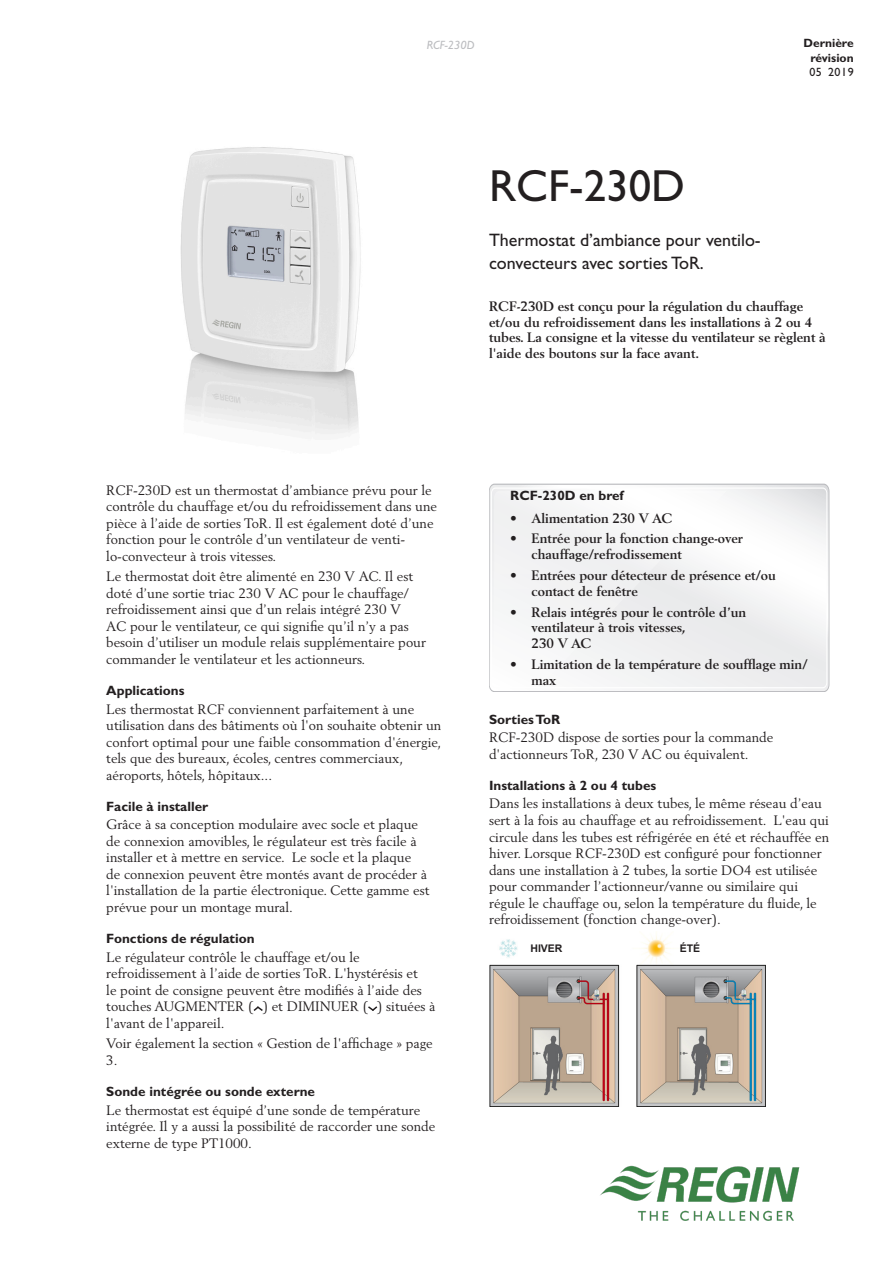
<style>
.page{position:relative;width:893px;height:1263px;background:#fff}
.page>*{position:absolute;margin:0;border:0;box-sizing:border-box;transform-origin:0 0}
.H_gill{font:45px "Gill Sans Std";color:#231f20}
.H_gill_mid{font:18px/22.5px "Gill Sans Std";color:#231f20}
.body{font:13.5px/16.5px "Berling LT Std";color:#231f20}
.H_berling_small_bold{font:700 13.5px/15.8px "Berling LT Std";color:#231f20}
.H_gill_bold_small{font:700 13.5px "Gill Sans Std";color:#231f20}
.t1{font:700 12px/14.4px "Gill Sans Std";color:#231f20;text-align:center}
.t2{font:italic 12px "Gill Sans Std";color:#bcbdc0}
.t3{font:12px "Gill Sans Std";letter-spacing:.045em;color:#231f20}
.brödtext_9_berling_t{font:700 10.5px "Arial";color:#231f20}
</style>
<div class="page">
<img style="left:600px;top:1165px;width:200px;height:56px">
<svg style="left:253px;top:1006px;width:10px;height:5px"></svg>
<svg style="left:368px;top:1006px;width:10px;height:5px"></svg>
<img style="left:489px;top:935px;width:276px;height:171px">
<svg style="left:489px;top:484px;width:340px;height:208px"></svg>
<svg style="left:491px;top:488px;width:336px;height:200px"></svg>
<svg style="left:494px;top:491px;width:233px;height:193px"></svg>
<img style="left:180px;top:147px;width:181px;height:288px">
<p class="t2" style="left:427px;top:38px;width:49px">RCF-230D</p>
<p class="t1" style="left:803px;top:36px;width:52px">Dernière révision</p>
<p class="t3" style="left:809px;top:65px;width:46px">05 2019</p>
<p class="H_gill" style="left:489px;top:159px;width:197px">RCF-230D</p>
<p class="H_gill_mid" style="left:489px;top:229px;width:273px">Thermostat d’ambiance pour ventilo&shy;convecteurs avec sorties ToR.</p>
<p class="H_berling_small_bold" style="left:489px;top:298px;width:338px">RCF-230D est conçu pour la régulation du chauffage et/ou du refroidissement dans les installations à 2 ou 4 tubes. La consigne et la vitesse du ventilateur se règlent à l'aide des boutons sur la face avant.</p>
<p class="body" style="left:106px;top:481px;width:332px">RCF-230D est un thermostat d’ambiance prévu pour le contrôle du chauffage et/ou du refroidissement dans une pièce à l’aide de sorties ToR. Il est également doté d’une fonction pour le contrôle d’un ventilateur de venti&shy;lo-convecteur à trois vitesses.</p>
<p class="body" style="left:106px;top:568px;width:321px">Le thermostat doit être alimenté en 230 V AC. Il est doté d’une sortie triac 230 V AC pour le chauffage/ refroidissement ainsi que d’un relais intégré 230 V<br>AC pour le ventilateur, ce qui signifie qu’il n’y a pas besoin d’utiliser un module relais supplémentaire pour commander le ventilateur et les actionneurs.</p>
<p class="H_gill_bold_small" style="left:106px;top:682px;width:80px">Applications</p>
<p class="body" style="left:106px;top:700px;width:337px">Les thermostat RCF conviennent parfaitement à une utilisation dans des bâtiments où l'on souhaite obtenir un confort optimal pour une faible consommation d'énergie, tels que des bureaux, écoles, centres commerciaux, aéroports, hôtels, hôpitaux...</p>
<p class="H_gill_bold_small" style="left:106px;top:798px;width:104px">Facile à installer</p>
<p class="body" style="left:106px;top:816px;width:325px">Grâce à sa conception modulaire avec socle et plaque de connexion amovibles, le régulateur est très facile à installer et à mettre en service. Le socle et la plaque<br>de connexion peuvent être montés avant de procéder à l'installation de la partie électronique. Cette gamme est prévue pour un montage mural.</p>
<p class="H_gill_bold_small" style="left:106px;top:930px;width:150px">Fonctions de régulation</p>
<p class="body" style="left:106px;top:948px;width:331px">Le régulateur contrôle le chauffage et/ou le refroidissement à l’aide de sorties ToR. L'hystérésis et<br>le point de consigne peuvent être modifiés à l’aide des touches AUGMENTER ( ) et DIMINUER ( ) situées à l'avant de l'appareil.</p>
<p class="body" style="left:106px;top:1035px;width:328px">Voir également la section « Gestion de l'affichage » page<br>3.</p>
<p class="H_gill_bold_small" style="left:106px;top:1083px;width:210px">Sonde intégrée ou sonde externe</p>
<p class="body" style="left:106px;top:1101px;width:330px">Le thermostat est équipé d’une sonde de température intégrée. Il y a aussi la possibilité de raccorder une sonde externe de type PT1000.</p>
<p class="H_gill_bold_small" style="left:510px;top:488px;width:115px">RCF-230D en bref</p>
<p class="H_berling_small_bold" style="left:510px;top:510px;width:164px">• Alimentation 230 V AC</p>
<p class="H_berling_small_bold" style="left:531px;top:531px;width:213px;text-indent:-21px">• Entrée pour la fonction change-over chauffage/refrodissement</p>
<p class="H_berling_small_bold" style="left:531px;top:567px;width:246px;text-indent:-21px">• Entrées pour détecteur de présence et/ou contact de fenêtre</p>
<p class="H_berling_small_bold" style="left:531px;top:604px;width:216px;text-indent:-21px">• Relais intégrés pour le contrôle d’un ventilateur à trois vitesses,<br>230 V AC</p>
<p class="H_berling_small_bold" style="left:531px;top:656px;width:278px;text-indent:-21px">• Limitation de la température de soufflage min/ max</p>
<p class="H_gill_bold_small" style="left:489px;top:711px;width:73px">Sorties ToR</p>
<p class="body" style="left:489px;top:729px;width:286px">RCF-230D dispose de sorties pour la commande d'actionneurs ToR, 230 V AC ou équivalent.</p>
<p class="H_gill_bold_small" style="left:489px;top:777px;width:169px">Installations à 2 ou 4 tubes</p>
<p class="body" style="left:489px;top:795px;width:342px">Dans les installations à deux tubes, le même réseau d’eau sert à la fois au chauffage et au refroidissement. L'eau qui circule dans les tubes est réfrigérée en été et réchauffée en hiver. Lorsque RCF-230D est configuré pour fonctionner dans une installation à 2 tubes, la sortie DO4 est utilisée pour commander l’actionneur/vanne ou similaire qui régule le chauffage ou, selon la température du fluide, le refroidissement (fonction change-over).</p>
<p class="brödtext_9_berling_t" style="left:530px;top:941px;width:34px">HIVER</p>
<p class="brödtext_9_berling_t" style="left:680px;top:941px;width:22px">ÉTÉ</p>
</div>
